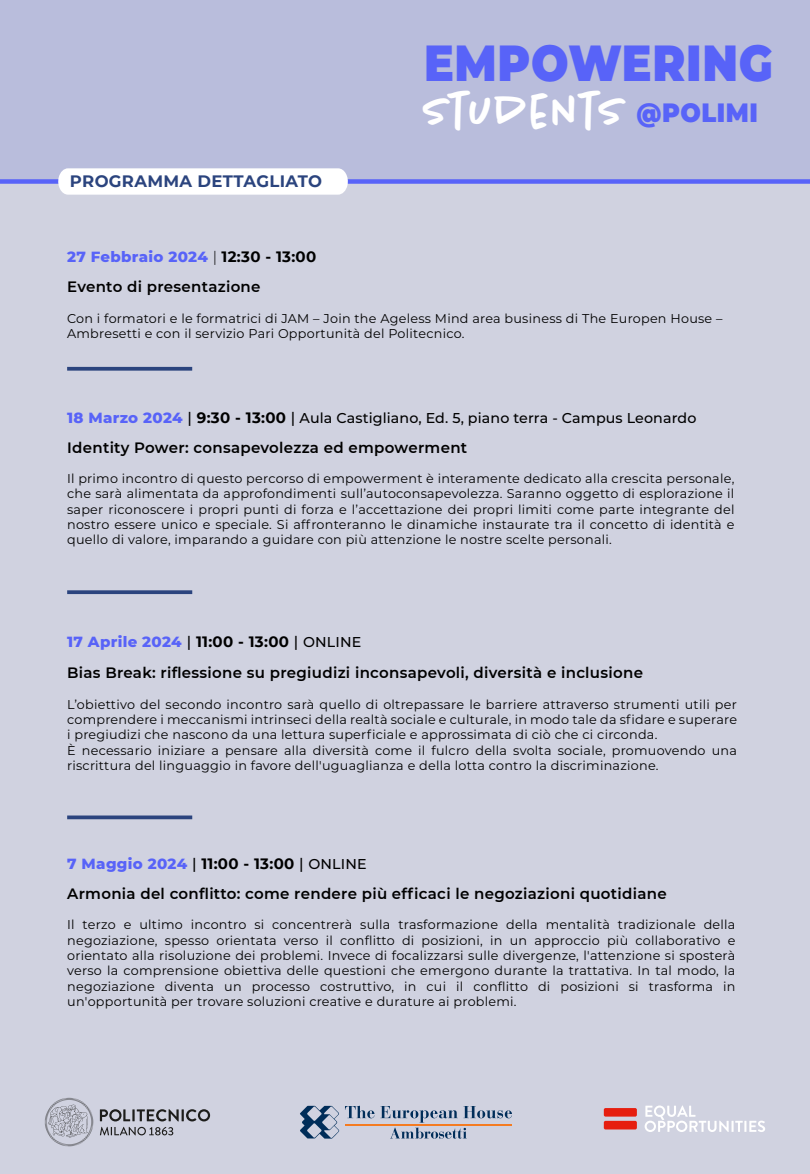
<style>
.page{position:relative;width:810px;height:1174px;background:#fff}
.page>*{position:absolute;margin:0;border:0;box-sizing:border-box;transform-origin:0 0}
.t1{font:900 50.7px "Montserrat";letter-spacing:.015em;color:#5863f8;scale:.88 1}
.t2{font:500 47.33px "Chantal";letter-spacing:.02em;color:#fff;scale:.88 1}
.t3{font:900 26.47px "Montserrat";letter-spacing:.02em;color:#5863f8;scale:.91 1}
.t4{font:700 16.5px "Montserrat";letter-spacing:.02em;color:#2b447e}
.t5{font:600 15px/30px "Montserrat";letter-spacing:.02em;color:#000}
.t6{font:500 14.25px "Montserrat";letter-spacing:.01em;color:#000}
.t7{font:12.75px/15.3px "Montserrat";letter-spacing:.02em;color:#000}
.s1{font-weight:800;color:#5863f8}
.s2{font-weight:300}
.s3{font-weight:700}
.s4{font-weight:800;font-size:15px;color:#5863f8}
.s5{font-size:15px}
.s6{font-weight:700;font-size:15px}
.s7{font-weight:500}
.s8{font-weight:500;font-size:14.25px}
</style>
<div class="page">
<div style="left:0;top:0;width:810px;height:182px;background:#b9bddc"></div>
<div style="left:0;top:181px;width:810px;height:992px;background:#d0d2e0"></div>
<hr style="left:67px;top:367px;width:125px;height:3px;background:#2b447e">
<svg style="left:67px;top:590px;width:125px;height:4px"></svg>
<svg style="left:67px;top:815px;width:125px;height:4px"></svg>
<div style="left:604px;top:1107px;width:33px;height:9px;background:#e61e0f;border-radius:2px"></div>
<div style="left:604px;top:1120px;width:33px;height:9px;background:#e61e0f;border-radius:2px"></div>
<svg style="left:645px;top:1105px;width:120px;height:26px"></svg>
<svg style="left:100px;top:1109px;width:110px;height:26px"></svg>
<svg style="left:45px;top:1097px;width:48px;height:49px"></svg>
<svg style="left:300px;top:1105px;width:212px;height:33px"></svg>
<div style="left:0;top:179px;width:810px;height:5px;background:#5863f8"></div>
<svg style="left:57px;top:168px;width:292px;height:27px;background:#fbfcfd"></svg>
<p class="t4" style="left:70px;top:169px;width:254px">PROGRAMMA DETTAGLIATO</p>
<h1 class="t1" style="left:424px;top:25px;width:398px">EMPOWERING</h1>
<h2 class="t2" style="left:424px;top:82px;width:230px">STUDENTS</h2>
<h3 class="t3" style="left:636px;top:92px;width:135px">@POLIMI</h3>
<p class="t5" style="left:67px;top:241px;width:251px"><span class="s1">27 Febbraio 2024</span> <span class="s2">|</span> <span class="s3">12:30 - 13:00<br></span>Evento di presentazione</p>
<p class="t7" style="left:67px;top:310px;width:657px">Con i formatori e le formatrici di JAM – Join the Ageless Mind area business di The Europen House –<br>Ambresetti e con il servizio Pari Opportunità del Politecnico.</p>
<p class="t6" style="left:67px;top:407px;width:631px"><span class="s4">18 Marzo 2024</span> <span class="s5">|</span> <span class="s6">9:30 - 13:00</span> <span class="s5">|</span> Aula Castigliano, Ed. 5, piano terra - Campus Leonardo</p>
<p class="t5" style="left:67px;top:431px;width:402px">Identity Power: consapevolezza ed empowerment</p>
<p class="t7" style="left:67px;top:470px;width:669px;text-align:justify">Il primo incontro di questo percorso di empowerment è interamente dedicato alla crescita personale, che sarà alimentata da approfondimenti sull’autoconsapevolezza. Saranno oggetto di esplorazione il saper riconoscere i propri punti di forza e l’accettazione dei propri limiti come parte integrante del nostro essere unico e speciale. Si affronteranno le dinamiche instaurate tra il concetto di identità e quello di valore, imparando a guidare con più attenzione le nostre scelte personali.</p>
<p class="t5" style="left:67px;top:625px;width:577px;line-height:31.5px"><span class="s1">17 Aprile 2024</span> <span class="s7">|</span> <span class="s3">11:00 - 13:00</span> <span class="s7">|</span> <span class="s8">ONLINE<br></span>Bias Break: riflessione su pregiudizi inconsapevoli, diversità e inclusione</p>
<p class="t7" style="left:67px;top:696px;width:671px">L’obiettivo del secondo incontro sarà quello di oltrepassare le barriere attraverso strumenti utili per comprendere i meccanismi intrinseci della realtà sociale e culturale, in modo tale da sfidare e superare i pregiudizi che nascono da una lettura superficiale e approssimata di ciò che ci circonda.<br>È necessario iniziare a pensare alla diversità come il fulcro della svolta sociale, promuovendo una riscrittura del linguaggio in favore dell'uguaglianza e della lotta contro la discriminazione.</p>
<p class="t5" style="left:67px;top:848px;width:601px"><span class="s1">7 Maggio 2024</span> <span class="s7">|</span> <span class="s3">11:00 - 13:00</span> <span class="s7">|</span> <span class="s8">ONLINE<br></span>Armonia del conflitto: come rendere più efficaci le negoziazioni quotidiane</p>
<p class="t7" style="left:67px;top:916px;width:670px;text-align:justify">Il terzo e ultimo incontro si concentrerà sulla trasformazione della mentalità tradizionale della negoziazione, spesso orientata verso il conflitto di posizioni, in un approccio più collaborativo e orientato alla risoluzione dei problemi. Invece di focalizzarsi sulle divergenze, l'attenzione si sposterà verso la comprensione obiettiva delle questioni che emergono durante la trattativa. In tal modo, la negoziazione diventa un processo costruttivo, in cui il conflitto di posizioni si trasforma in un'opportunità per trovare soluzioni creative e durature ai problemi.</p>
</div>
